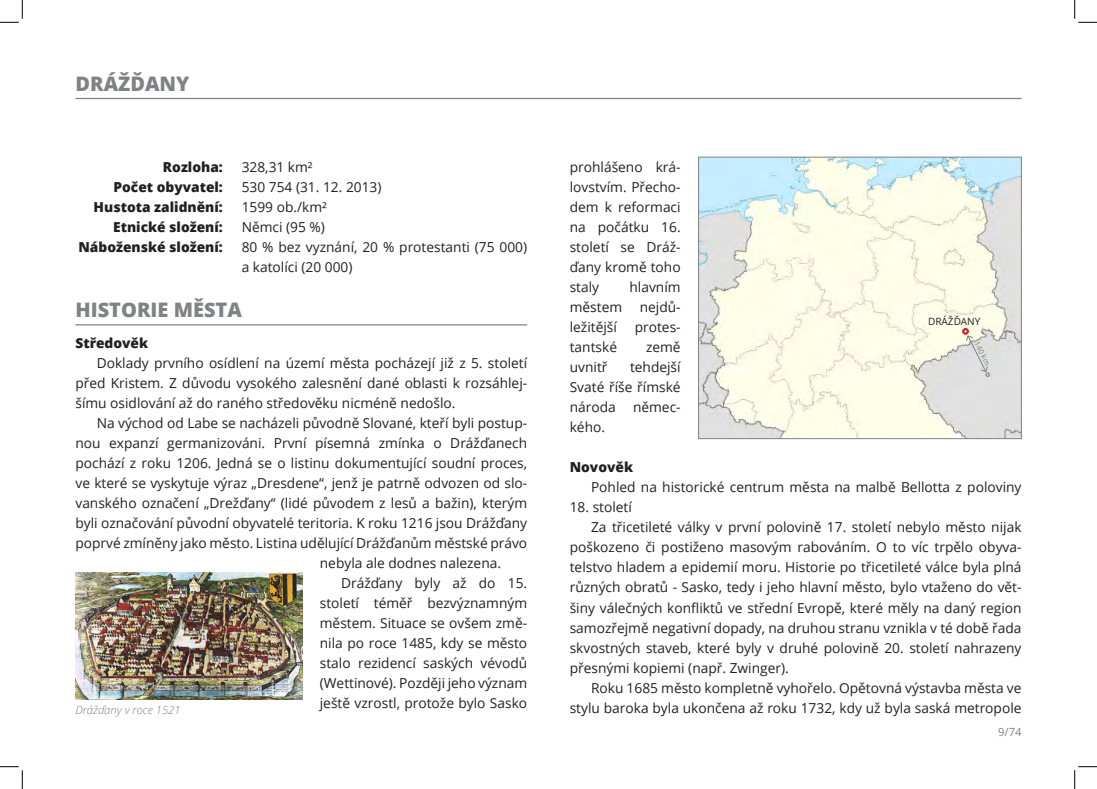
<style>
.page{position:relative;width:1097px;height:789px;background:#fff}
.page>*{position:absolute;margin:0;border:0;box-sizing:border-box;transform-origin:0 0}
.t1{font:800 20px "Open Sans";color:#808285}
.t2{font:13.75px/20px "Open Sans";color:#231f20;text-align:justify}
.t3{font:800 13.75px "Open Sans";color:#231f20}
.t4{font:italic 300 11.25px "Open Sans";color:#808285}
.t5{font:11.25px "Open Sans";color:#808285}
.t6{font:10px "Open Sans";color:#231f20}
.t7{font:7.5px "Open Sans";color:#808285}
</style>
<div class="page">
<hr style="left:75px;top:324px;width:452px;height:1px;background:#808285">
<hr style="left:75px;top:98px;width:947px;height:1px;background:#808285">
<img style="left:700px;top:159px;width:320px;height:278px">
<div style="left:698px;top:157px;width:324px;height:282px;border:1px solid #808285"></div>
<div style="left:962px;top:328px;width:7px;height:7px;border:2px solid #d1232a;border-radius:50%"></div>
<svg style="left:966px;top:335px;width:24px;height:42px"></svg>
<img style="left:75px;top:572px;width:227px;height:127px">
<svg style="left:0;top:0;width:23px;height:23px"></svg>
<svg style="left:0;top:766px;width:23px;height:23px"></svg>
<svg style="left:1074px;top:0;width:23px;height:23px"></svg>
<svg style="left:1074px;top:766px;width:23px;height:23px"></svg>
<h1 class="t1" style="left:75px;top:68px;width:116px">DRÁŽĎANY</h1>
<p class="t3" style="left:163px;top:157px;width:61px">Rozloha:</p>
<p class="t2" style="left:242px;top:157px;width:73px">328,31 km²</p>
<p class="t3" style="left:113px;top:177px;width:111px">Počet obyvatel:</p>
<p class="t2" style="left:242px;top:177px;width:141px">530 754 (31. 12. 2013)</p>
<p class="t3" style="left:94px;top:197px;width:131px">Hustota zalidnění:</p>
<p class="t2" style="left:242px;top:197px;width:87px">1599 ob./km²</p>
<p class="t3" style="left:113px;top:217px;width:111px">Etnické složení:</p>
<p class="t2" style="left:242px;top:217px;width:85px">Němci (95 %)</p>
<p class="t3" style="left:78px;top:237px;width:146px">Náboženské složení:</p>
<p class="t2" style="left:242px;top:237px;width:287px">80 % bez vyznání, 20 % protestanti (75 000) a katolíci (20 000)</p>
<h1 class="t1" style="left:75px;top:295px;width:168px">HISTORIE MĚSTA</h1>
<p class="t3" style="left:75px;top:332px;width:74px">Středověk</p>
<p class="t2" style="left:75px;top:352px;width:453px;text-indent:21px">Doklady prvního osídlení na území města pocházejí již z 5. století před Kristem. Z důvodu vysokého zalesnění dané oblasti k rozsáhlej&shy;šímu osidlování až do raného středověku nicméně nedošlo.</p>
<p class="t2" style="left:97px;top:412px;width:432px">Na východ od Labe se nacházeli původně Slované, kteří byli postup-</p>
<p class="t2" style="left:75px;top:432px;width:453px">nou expanzí germanizováni. První písemná zmínka o Drážďanech</p>
<p class="t2" style="left:75px;top:452px;width:453px">pochází z roku 1206. Jedná se o listinu dokumentující soudní proces,</p>
<p class="t2" style="left:75px;top:472px;width:453px">ve které se vyskytuje výraz „Dresdene“, jenž je patrně odvozen od slo-</p>
<p class="t2" style="left:75px;top:492px;width:453px">vanského označení „Drežďany“ (lidé původem z lesů a bažin), kterým</p>
<p class="t2" style="left:75px;top:512px;width:453px">byli označování původní obyvatelé teritoria. K roku 1216 jsou Drážďany</p>
<p class="t2" style="left:75px;top:532px;width:453px">poprvé zmíněny jako město. Listina udělující Drážďanům městské právo</p>
<p class="t2" style="left:320px;top:552px;width:183px">nebyla ale dodnes nalezena.</p>
<p class="t2" style="left:341px;top:572px;width:188px">Drážďany byly až do 15.</p>
<p class="t2" style="left:320px;top:592px;width:209px">století téměř bezvýznamným</p>
<p class="t2" style="left:320px;top:612px;width:209px">městem. Situace se ovšem změ-</p>
<p class="t2" style="left:320px;top:632px;width:209px">nila po roce 1485, kdy se město</p>
<p class="t2" style="left:320px;top:652px;width:209px">stalo rezidencí saských vévodů</p>
<p class="t2" style="left:320px;top:672px;width:209px">(Wettinové). Později jeho význam</p>
<p class="t2" style="left:320px;top:692px;width:209px">ještě vzrostl, protože bylo Sasko</p>
<p class="t4" style="left:75px;top:701px;width:107px">Drážďany v roce 1521</p>
<p class="t2" style="left:570px;top:157px;width:112px">prohlášeno krá&shy;lovstvím. Přecho&shy;dem k reformaci na počátku 16. století se Dráž&shy;ďany kromě toho staly</p>
<p class="t2" style="left:629px;top:277px;width:53px">hlavním</p>
<p class="t2" style="left:570px;top:297px;width:54px">městem</p>
<p class="t2" style="left:640px;top:297px;width:42px">nejdů-</p>
<p class="t2" style="left:570px;top:317px;width:49px">ležitější</p>
<p class="t2" style="left:635px;top:317px;width:47px">protes-</p>
<p class="t2" style="left:570px;top:337px;width:49px">tantské</p>
<p class="t2" style="left:646px;top:337px;width:36px">země</p>
<p class="t2" style="left:570px;top:357px;width:39px">uvnitř</p>
<p class="t2" style="left:570px;top:357px;width:112px;text-indent:60px">tehdejší Svaté říše římské národa</p>
<p class="t2" style="left:633px;top:397px;width:49px">němec-</p>
<p class="t6" style="left:928px;top:315px;width:54px">DRÁŽĎANY</p>
<p class="t7" style="left:981px;top:339px;width:27px;rotate:63deg">140 km</p>
<p class="t2" style="left:570px;top:417px;width:37px">kého.</p>
<p class="t3" style="left:570px;top:457px;width:65px">Novověk</p>
<p class="t2" style="left:591px;top:477px;width:432px">Pohled na historické centrum města na malbě Bellotta z poloviny</p>
<p class="t2" style="left:570px;top:497px;width:64px">18. století</p>
<p class="t2" style="left:591px;top:517px;width:432px">Za třicetileté války v první polovině 17. století nebylo město nijak</p>
<p class="t2" style="left:570px;top:537px;width:453px">poškozeno či postiženo masovým rabováním. O to víc trpělo obyva-</p>
<p class="t2" style="left:570px;top:557px;width:453px">telstvo hladem a epidemií moru. Historie po třicetileté válce byla plná</p>
<p class="t2" style="left:570px;top:577px;width:453px">různých obratů - Sasko, tedy i jeho hlavní město, bylo vtaženo do vět-</p>
<p class="t2" style="left:570px;top:597px;width:453px">šiny válečných konfliktů ve střední Evropě, které měly na daný region</p>
<p class="t2" style="left:570px;top:617px;width:453px">samozřejmě negativní dopady, na druhou stranu vznikla v té době řada</p>
<p class="t2" style="left:570px;top:637px;width:453px">skvostných staveb, které byly v druhé polovině 20. století nahrazeny</p>
<p class="t2" style="left:570px;top:657px;width:220px">přesnými kopiemi (např. Zwinger).</p>
<p class="t2" style="left:591px;top:677px;width:432px">Roku 1685 město kompletně vyhořelo. Opětovná výstavba města ve</p>
<p class="t2" style="left:570px;top:697px;width:453px">stylu baroka byla ukončena až roku 1732, kdy už byla saská metropole</p>
<p class="t5" style="left:998px;top:724px;width:25px">9/74</p>
</div>
